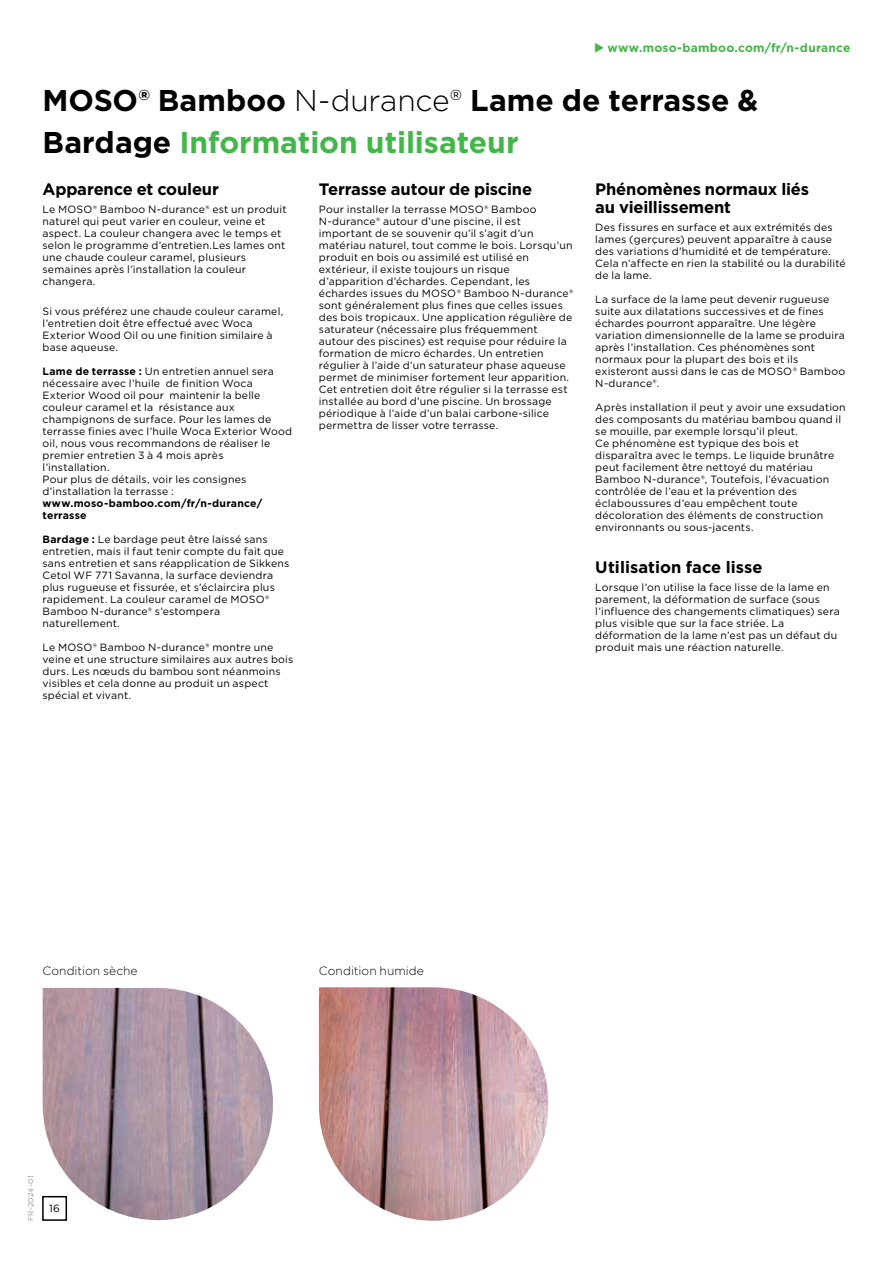
<style>
.page{position:relative;width:893px;height:1263px;background:#fff}
.page>*{position:absolute;margin:0;border:0;box-sizing:border-box;transform-origin:0 0}
.t1{font:700 30px/42px "Gotham";color:#000}
.t2{font:700 16.5px/18px "Gotham";letter-spacing:-.01em;color:#000}
.t3{font:700 12px "Gotham";letter-spacing:.02em;color:#43b649}
.t4{font:300 12px "Gotham";letter-spacing:.005em;color:#000}
.t5{font:10.5px/12px "Gotham";letter-spacing:.02em;color:#000}
.t6{font:700 10.5px/12px "Gotham";letter-spacing:.025em;color:#000}
.t7{font:7.5px "Gotham";letter-spacing:.02em;color:#939598}
.s1{font-weight:300}
.s2{color:#43b649}
.s3{font-weight:700}
</style>
<div class="page">
<img style="left:319px;top:987px;width:229px;height:234px">
<img style="left:43px;top:988px;width:230px;height:232px">
<div style="left:42px;top:1196px;width:25px;height:25px;border:2px solid #000"></div>
<p class="t3" style="left:594px;top:40px;width:258px">◆ www.moso-bamboo.com/fr/n-durance</p>
<h1 class="t1" style="left:43px;top:79px;width:717px">MOSO® Bamboo <span class="s1">N-durance®</span> Lame de terrasse &amp;<br>Bardage <span class="s2">Information utilisateur</span></h1>
<h2 class="t2" style="left:43px;top:180px;width:178px">Apparence et couleur</h2>
<p class="t5" style="left:43px;top:203px;width:246px">Le MOSO® Bamboo N-durance® est un produit naturel qui peut varier en couleur, veine et aspect. La couleur changera avec le temps et selon le programme d’entretien.Les lames ont une chaude couleur caramel, plusieurs semaines après l’installation la couleur changera.</p>
<p class="t5" style="left:43px;top:305px;width:242px">Si vous préférez une chaude couleur caramel, l’entretien doit être effectué avec Woca Exterior Wood Oil ou une finition similaire à base aqueuse.</p>
<p class="t5" style="left:43px;top:365px;width:251px"><span class="s3">Lame de terrasse :</span> Un entretien annuel sera nécessaire avec l’huile de finition Woca Exterior Wood oil pour maintenir la belle couleur caramel et la résistance aux champignons de surface. Pour les lames de terrasse finies avec l’huile Woca Exterior Wood oil, nous vous recommandons de réaliser le premier entretien 3 à 4 mois après l’installation.<br>Pour plus de détails, voir les consignes d’installation la terrasse :</p>
<p class="t6" style="left:43px;top:497px;width:221px">www.moso-bamboo.com/fr/n-durance/ terrasse</p>
<p class="t5" style="left:43px;top:533px;width:248px"><span class="s3">Bardage :</span> Le bardage peut être laissé sans entretien, mais il faut tenir compte du fait que sans entretien et sans réapplication de Sikkens Cetol WF 771 Savanna, la surface deviendra plus rugueuse et fissurée, et s’éclaircira plus rapidement. La couleur caramel de MOSO® Bamboo N-durance® s’estompera naturellement.</p>
<p class="t5" style="left:43px;top:641px;width:252px">Le MOSO® Bamboo N-durance® montre une veine et une structure similaires aux autres bois durs. Les nœuds du bambou sont néanmoins visibles et cela donne au produit un aspect spécial et vivant.</p>
<h2 class="t2" style="left:319px;top:180px;width:215px">Terrasse autour de piscine</h2>
<p class="t5" style="left:319px;top:203px;width:256px">Pour installer la terrasse MOSO® Bamboo N-durance® autour d’une piscine, il est important de se souvenir qu’il s’agit d’un matériau naturel, tout comme le bois. Lorsqu’un produit en bois ou assimilé est utilisé en extérieur, il existe toujours un risque d’apparition d’échardes. Cependant, les échardes issues du MOSO® Bamboo N-durance® sont généralement plus fines que celles issues des bois tropicaux. Une application régulière de saturateur (nécessaire plus fréquemment autour des piscines) est requise pour réduire la formation de micro échardes. Un entretien régulier à l’aide d’un saturateur phase aqueuse permet de minimiser fortement leur apparition.<br>Cet entretien doit être régulier si la terrasse est installée au bord d’une piscine. Un brossage périodique à l’aide d’un balai carbone-silice permettra de lisser votre terrasse.</p>
<h2 class="t2" style="left:595px;top:180px;width:215px">Phénomènes normaux liés au vieillissement</h2>
<p class="t5" style="left:595px;top:221px;width:252px">Des fissures en surface et aux extrémités des lames (gerçures) peuvent apparaître à cause des variations d’humidité et de température.<br>Cela n’affecte en rien la stabilité ou la durabilité de la lame.</p>
<p class="t5" style="left:595px;top:293px;width:251px">La surface de la lame peut devenir rugueuse suite aux dilatations successives et de fines échardes pourront apparaître. Une légère variation dimensionnelle de la lame se produira après l’installation. Ces phénomènes sont normaux pour la plupart des bois et ils existeront aussi dans le cas de MOSO® Bamboo N-durance®.</p>
<p class="t5" style="left:595px;top:401px;width:252px">Après installation il peut y avoir une exsudation des composants du matériau bambou quand il se mouille, par exemple lorsqu’il pleut.<br>Ce phénomène est typique des bois et disparaîtra avec le temps. Le liquide brunâtre peut facilement être nettoyé du matériau Bamboo N-durance®, Toutefois, l’évacuation contrôlée de l’eau et la prévention des éclaboussures d’eau empêchent toute décoloration des éléments de construction environnants ou sous-jacents.</p>
<h2 class="t2" style="left:595px;top:558px;width:169px">Utilisation face lisse</h2>
<p class="t5" style="left:595px;top:581px;width:246px">Lorsque l’on utilise la face lisse de la lame en parement, la déformation de surface (sous l’influence des changements climatiques) sera plus visible que sur la face striée. La déformation de la lame n’est pas un défaut du produit mais une réaction naturelle.</p>
<p class="t4" style="left:43px;top:963px;width:97px">Condition sèche</p>
<p class="t4" style="left:319px;top:963px;width:107px">Condition humide</p>
<p class="t7" style="left:26px;top:1221px;width:47px;rotate:-90deg">FR-2024-01</p>
<p class="t5" style="left:49px;top:1202px;width:12px">16</p>
</div>
